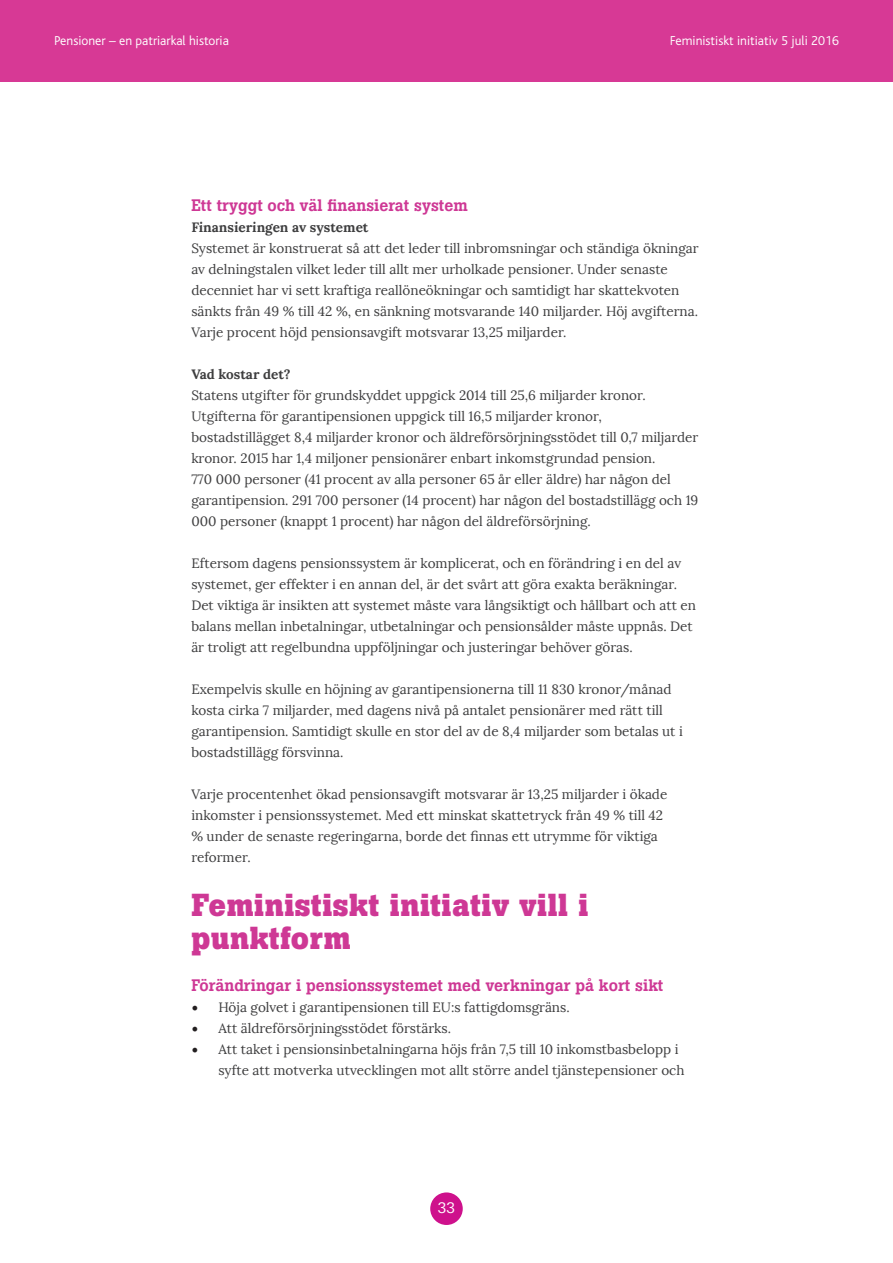
<style>
.page{position:relative;width:893px;height:1263px;background:#fff}
.page>*{position:absolute;margin:0;border:0;box-sizing:border-box;transform-origin:0 0}
.t1{font:700 31.5px/33px "Boton BQ";letter-spacing:.02em;color:#ce3895}
.t2{font:500 16.5px "Boton BQ";color:#ce3895}
.t3{font:15px "Boton BQ";color:#fff}
.t4{font:13.5px/21px "Lora";color:#3e3e3f}
.t5{font:300 13.5px "Bliss";color:#fff}
.t6{font:700 13.5px "Lora";color:#3e3e3f}
.s1{font-family:"Minion Pro";font-size:18px;color:#231f20}
</style>
<div class="page">
<div style="left:0;top:0;width:893px;height:81px;background:#d73995"></div>
<div style="left:430px;top:1192px;width:33px;height:33px;background:#ce118c;border-radius:50%"></div>
<p class="t5" style="left:54px;top:34px;width:176px">Pensioner – en patriarkal historia</p>
<p class="t5" style="left:670px;top:34px;width:171px">Feministiskt initiativ 5 juli 2016</p>
<p class="t2" style="left:191px;top:196px;width:278px">Ett tryggt och väl finansierat system</p>
<p class="t6" style="left:191px;top:218px;width:179px">Finansieringen av systemet</p>
<p class="t4" style="left:191px;top:237px;width:509px">Systemet är konstruerat så att det leder till inbromsningar och ständiga ökningar av delningstalen vilket leder till allt mer urholkade pensioner. Under senaste decenniet har vi sett kraftiga reallöneökningar och samtidigt har skattekvoten sänkts från 49 % till 42 %, en sänkning motsvarande 140 miljarder. Höj avgifterna.<br>Varje procent höjd pensionsavgift motsvarar 13,25 miljarder.</p>
<p class="t6" style="left:191px;top:365px;width:101px">Vad kostar det?</p>
<p class="t4" style="left:191px;top:384px;width:509px">Statens utgifter för grundskyddet uppgick 2014 till 25,6 miljarder kronor.<br>Utgifterna för garantipensionen uppgick till 16,5 miljarder kronor, bostadstillägget 8,4 miljarder kronor och äldreförsörjningsstödet till 0,7 miljarder kronor. 2015 har 1,4 miljoner pensionärer enbart inkomstgrundad pension.<br>770 000 personer (41 procent av alla personer 65 år eller äldre) har någon del garantipension. 291 700 personer (14 procent) har någon del bostadstillägg och 19<br>000 personer (knappt 1 procent) har någon del äldreförsörjning.</p>
<p class="t4" style="left:191px;top:552px;width:506px">Eftersom dagens pensionssystem är komplicerat, och en förändring i en del av systemet, ger effekter i en annan del, är det svårt att göra exakta beräkningar.<br>Det viktiga är insikten att systemet måste vara långsiktigt och hållbart och att en balans mellan inbetalningar, utbetalningar och pensionsålder måste uppnås. Det är troligt att regelbundna uppföljningar och justeringar behöver göras.</p>
<p class="t4" style="left:191px;top:678px;width:493px">Exempelvis skulle en höjning av garantipensionerna till 11 830 kronor/månad kosta cirka 7 miljarder, med dagens nivå på antalet pensionärer med rätt till garantipension. Samtidigt skulle en stor del av de 8,4 miljarder som betalas ut i bostadstillägg försvinna.</p>
<p class="t4" style="left:191px;top:783px;width:477px">Varje procentenhet ökad pensionsavgift motsvarar är 13,25 miljarder i ökade inkomster i pensionssystemet. Med ett minskat skattetryck från 49 % till 42 % under de senaste regeringarna, borde det finnas ett utrymme för viktiga reformer.</p>
<p class="t1" style="left:191px;top:888px;width:399px">Feministiskt initiativ vill i punktform</p>
<p class="t2" style="left:191px;top:976px;width:474px">Förändringar i pensionssystemet med verkningar på kort sikt</p>
<p class="t4" style="left:191px;top:996px;width:380px"><span class="s1">•</span> Höja golvet i garantipensionen till EU:s fattigdomsgräns.</p>
<p class="t4" style="left:191px;top:1017px;width:261px"><span class="s1">•</span> Att äldreförsörjningsstödet förstärks.</p>
<p class="t4" style="left:218px;top:1038px;width:468px;text-indent:-27px"><span class="s1">•</span> Att taket i pensionsinbetalningarna höjs från 7,5 till 10 inkomstbasbelopp i syfte att motverka utvecklingen mot allt större andel tjänstepensioner och</p>
<p class="t3" style="left:438px;top:1198px;width:19px">33</p>
</div>
